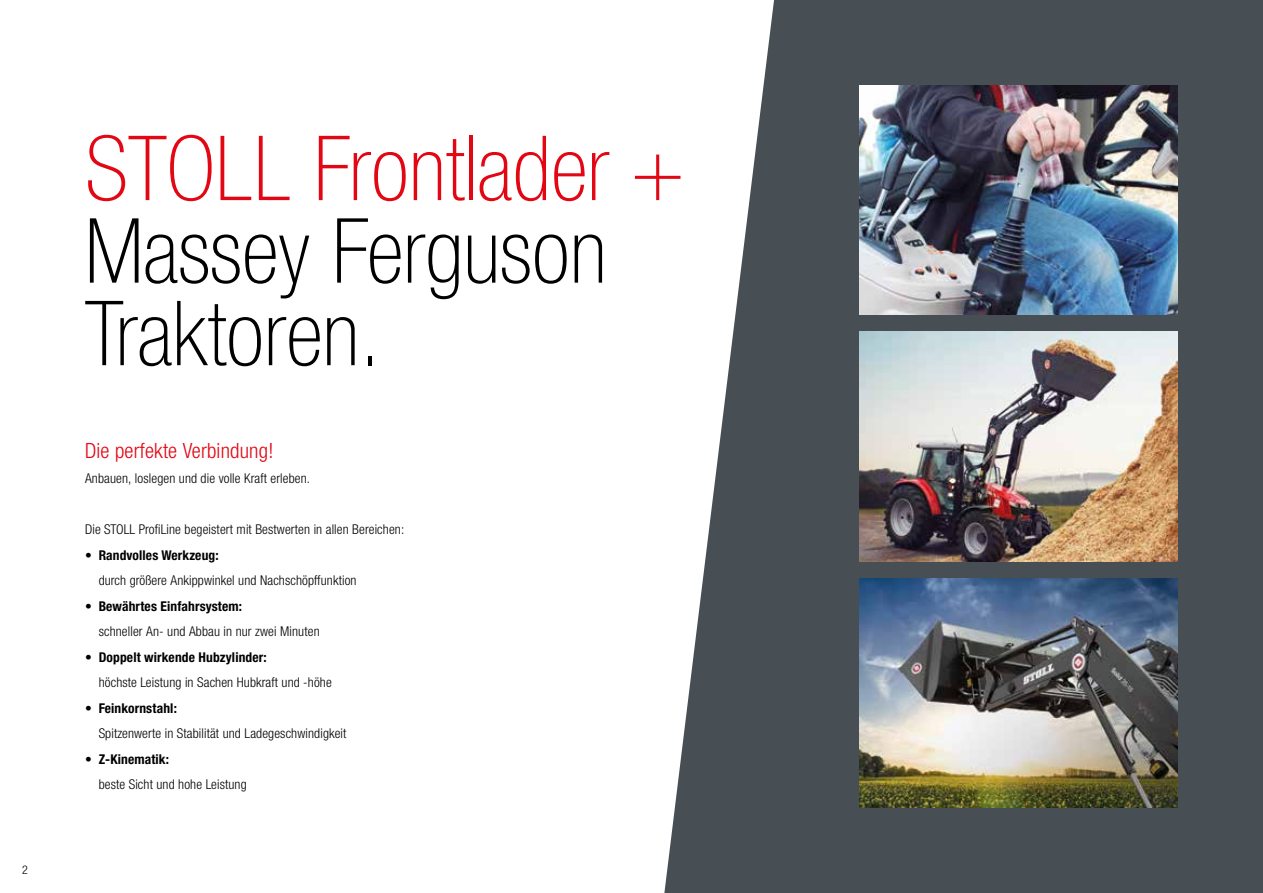
<style>
.page{position:relative;width:1263px;height:893px;background:#fff}
.page>*{position:absolute;margin:0;border:0;box-sizing:border-box;transform-origin:0 0}
.t1{font:100 condensed 90px/82.5px "Helvetica Neue";color:#000}
.t2{font:100 condensed 90px "Helvetica Neue";color:#e30613}
.t3{font:300 condensed 21px "Helvetica Neue LTW1 G";letter-spacing:.01em;color:#e30613}
.t4{font:300 condensed 13.5px/25.5px "Helvetica Neue LTW1 G";letter-spacing:.01em;color:#000}
.t5{font:300 condensed 12px "Helvetica Neue LTW1 G";color:#000}
.s1{font-weight:700}
</style>
<div class="page">
<svg style="left:664px;top:0;width:599px;height:893px;fill:#484f54"></svg>
<img style="left:859px;top:85px;width:319px;height:230px">
<img style="left:859px;top:332px;width:319px;height:229px">
<img style="left:859px;top:578px;width:319px;height:230px">
<p class="t5" style="left:22px;top:863px;width:7px">2</p>
<h1 class="t2" style="left:85px;top:118px;width:601px">STOLL Frontlader +</h1>
<h1 class="t1" style="left:85px;top:209px;width:523px">Massey Ferguson<br>Traktoren.</h1>
<h2 class="t3" style="left:85px;top:438px;width:190px">Die perfekte Verbindung!</h2>
<p class="t4" style="left:85px;top:466px;width:227px">Anbauen, loslegen und die volle Kraft erleben.</p>
<p class="t4" style="left:85px;top:517px;width:321px">Die STOLL ProfiLine begeistert mit Bestwerten in allen Bereichen:</p>
<p class="t4" style="left:99px;top:542px;width:259px;text-indent:-14px">• <span class="s1">Randvolles Werkzeug:<br></span>durch größere Ankippwinkel und Nachschöpffunktion</p>
<p class="t4" style="left:99px;top:593px;width:222px;text-indent:-14px">• <span class="s1">Bewährtes Einfahrsystem:<br></span>schneller An- und Abbau in nur zwei Minuten</p>
<p class="t4" style="left:99px;top:644px;width:235px;text-indent:-14px">• <span class="s1">Doppelt wirkende Hubzylinder:<br></span>höchste Leistung in Sachen Hubkraft und -höhe</p>
<p class="t4" style="left:99px;top:695px;width:249px;text-indent:-14px">• <span class="s1">Feinkornstahl:<br></span>Spitzenwerte in Stabilität und Ladegeschwindigkeit</p>
<p class="t4" style="left:99px;top:746px;width:150px;text-indent:-14px">• <span class="s1">Z-Kinematik:<br></span>beste Sicht und hohe Leistung</p>
</div>
